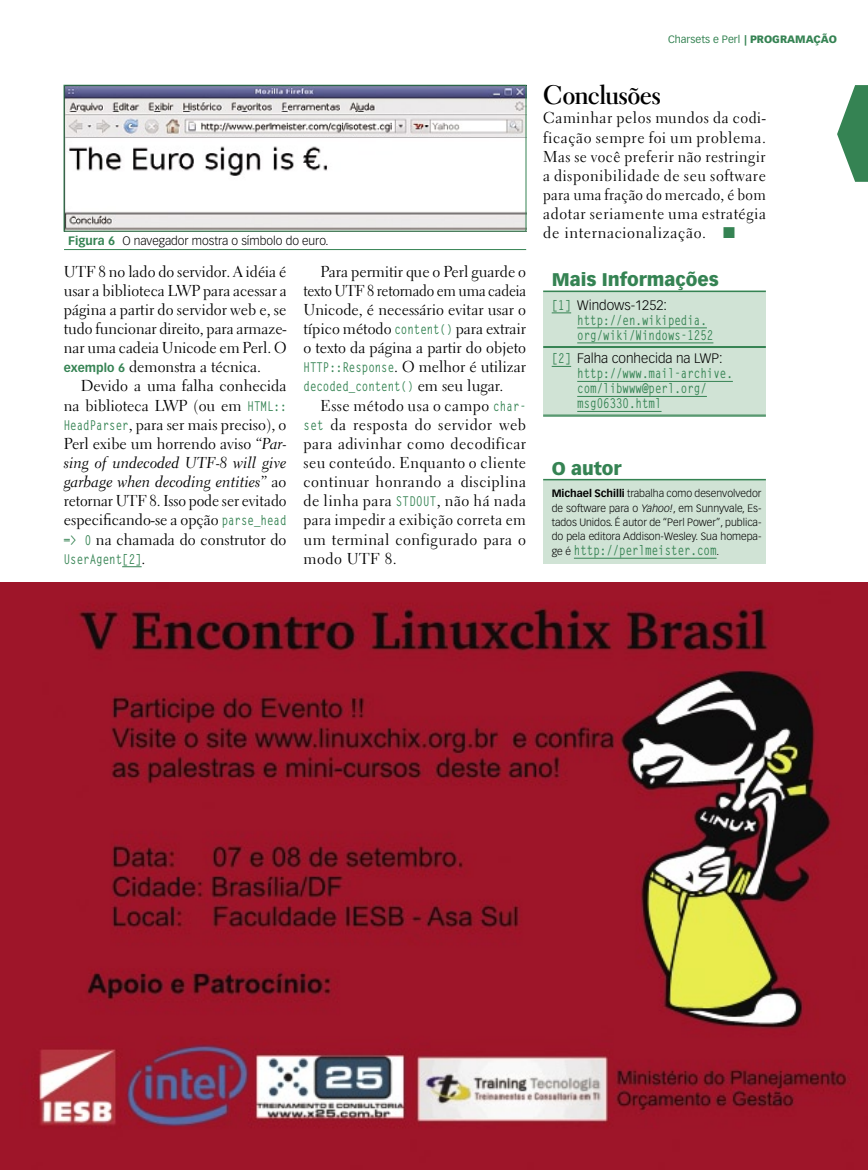
<style>
.page{position:relative;width:868px;height:1170px;background:#fff}
.page>*{position:absolute;margin:0;border:0;box-sizing:border-box;transform-origin:0 0}
.t1{font:27px "Electra LT Std Bold Display";color:#000}
.t2{font:900 18px "Vectora LT Std";color:#358353}
.t3{font:15.75px/19.2px "Electra LT Std";color:#000;text-align:justify}
.t4{font:15.75px/19.2px "Electra LT Std Cursive";color:#000}
.t5{font:700 13.5px/15px "Letter Gothic Std";color:#358353;scale:.8 1}
.t6{font:300 13.5px "Vectora LT Std";color:#000}
.t7{font:300 12px "Vectora LT Std";color:#000}
.t8{font:300 10.5px/14.2px "Vectora LT Std";color:#000;text-align:justify}
.t9{font:10.5px "Vectora LT Std";color:#358353}
.s1{font-weight:700;color:#358353}
.s2{font-family:"Vectora LT Std";font-weight:700;font-size:12px;color:#358353}
.s3{font-family:"Letter Gothic Std";font-weight:700;font-size:13.5px;color:#358353}
.s4{font-family:"Electra LT Std Cursive"}
.s5{font-family:"Electra LT Std"}
.s6{font-family:"Electra LT Std";font-weight:400;font-size:15.75px;color:#000}
.s7{font-weight:900}
.s8{color:#358353}
.s9{font-family:"Letter Gothic Std";font-weight:700;color:#358353}
.s10{font-weight:700}
.s11{font-style:italic}
.s12{font-family:"Vectora LT Std";font-weight:300;font-size:10.5px;color:#000}
</style>
<div class="page">
<svg style="left:837px;top:85px;width:30px;height:97px"></svg>
<svg style="left:122px;top:566px;width:20px;height:1px"></svg>
<div style="left:543px;top:272px;width:222px;height:145px;background:#d0e3d5"></div>
<div style="left:542px;top:266px;width:224px;height:24px;background:#fff"></div>
<hr style="left:543px;top:290px;width:222px;height:2px;background:#358353">
<svg style="left:551px;top:312px;width:20px;height:1px"></svg>
<hr style="left:577px;top:327px;width:129px;height:1px;background:#358353">
<hr style="left:577px;top:342px;width:136px;height:1px;background:#358353">
<hr style="left:543px;top:346px;width:222px;height:1px;background:#358353">
<hr style="left:543px;top:347px;width:222px;height:1px;background:#358353">
<svg style="left:551px;top:366px;width:20px;height:1px"></svg>
<hr style="left:577px;top:381px;width:155px;height:1px;background:#358353">
<hr style="left:577px;top:396px;width:129px;height:1px;background:#358353">
<hr style="left:577px;top:411px;width:84px;height:1px;background:#358353">
<hr style="left:543px;top:415px;width:222px;height:1px;background:#358353">
<hr style="left:543px;top:416px;width:222px;height:1px;background:#358353">
<div style="left:543px;top:460px;width:222px;height:103px;background:#d0e3d5"></div>
<div style="left:542px;top:455px;width:224px;height:24px;background:#fff"></div>
<hr style="left:543px;top:479px;width:222px;height:1px;background:#358353">
<hr style="left:574px;top:558px;width:142px;height:1px;background:#358353">
<hr style="left:64px;top:249px;width:462px;height:1px;background:#358353">
<img style="left:66px;top:87px;width:458px;height:142px">
<div style="left:64px;top:85px;width:462px;height:146px;border:1px solid #358353"></div>
<hr style="left:0;top:582px;width:867px;height:1px;background:#358353">
<img style="left:0;top:583px;width:867px;height:586px">
<p class="t7" style="left:68px;top:234px;width:261px"><span class="s1">Figura 6</span> O navegador mostra o símbolo do euro.</p>
<p class="t3" style="left:64px;top:261px;width:224px">UTF 8 no lado do servidor. A idéia é usar a biblioteca LWP para acessar a página a partir do servidor web e, se tudo funcionar direito, para armaze&shy;nar uma cadeia Unicode em Perl. O <span class="s2">exemplo 6</span> demonstra a técnica.</p>
<p class="t3" style="left:64px;top:376px;width:224px;text-indent:17px">Devido a uma falha conhecida na biblioteca LWP (ou em <span class="s3">HTML::<br>HeadParser</span>, para ser mais preciso), o Perl exibe um horrendo aviso <span class="s4">“Par-</span></p>
<p class="t4" style="left:64px;top:453px;width:224px">sing of undecoded UTF-8 will give garbage when decoding entities” <span class="s5">ao</span></p>
<p class="t3" style="left:64px;top:491px;width:224px">retornar UTF 8. Isso pode ser evitado especificando-se a opção <span class="s3">parse_head =&gt; 0</span> na chamada do construtor do</p>
<p class="t5" style="left:64px;top:551px;width:104px">UserAgent[2]<span class="s6">.</span></p>
<p class="t3" style="left:303px;top:261px;width:224px;text-indent:17px">Para permitir que o Perl guarde o texto UTF 8 retornado em uma cadeia Unicode, é necessário evitar usar o típico método <span class="s3">content()</span> para extrair o texto da página a partir do objeto <span class="s3">HTTP::Response</span>. O melhor é utilizar</p>
<p class="t5" style="left:303px;top:379px;width:251px">decoded_content() <span class="s6">em seu lugar.</span></p>
<p class="t3" style="left:303px;top:395px;width:224px;text-indent:17px">Esse método usa o campo <span class="s3">char&shy;set</span> da resposta do servidor web para adivinhar como decodificar seu conteúdo. Enquanto o cliente continuar honrando a disciplina de linha para <span class="s3">STDOUT</span>, não há nada para impedir a exibição correta em um terminal configurado para o modo UTF 8.</p>
<p class="t9" style="left:668px;top:33px;width:170px">Charsets e Perl <span class="s7">| PROGRAMAÇÃO</span></p>
<h1 class="t1" style="left:543px;top:79px;width:119px">Conclusões</h1>
<p class="t3" style="left:543px;top:108px;width:224px">Caminhar pelos mundos da codi&shy;ficação sempre foi um problema.<br>Mas se você preferir não restringir a disponibilidade de seu software para uma fração do mercado, é bom adotar seriamente uma estratégia de internacionalização. <span class="s8">■</span></p>
<p class="t2" style="left:551px;top:269px;width:169px">Mais Informações</p>
<p class="t6" style="left:551px;top:297px;width:117px"><span class="s9">[1]</span> Windows-1252:</p>
<p class="t5" style="left:577px;top:313px;width:172px">http://en.wikipedia. org/wiki/Windows-1252</p>
<p class="t6" style="left:551px;top:351px;width:172px"><span class="s9">[2]</span> Falha conhecida na LWP:</p>
<p class="t5" style="left:577px;top:366px;width:196px">http://www.mail-archive. com/libwww@perl.org/ msg06330.html</p>
<p class="t2" style="left:551px;top:457px;width:71px">O autor</p>
<p class="t8" style="left:551px;top:486px;width:211px"><span class="s10">Michael Schilli</span> trabalha como desenvolvedor de software para o <span class="s11">Yahoo!</span>, em Sunnyvale, Es&shy;tados Unidos. É autor de “Perl Power”, publica&shy;do pela editora Addison-Wesley. Sua homepa-</p>
<p class="t5" style="left:551px;top:543px;width:211px"><span class="s12">ge é</span> http://perlmeister.com<span class="s12">.</span></p>
</div>
